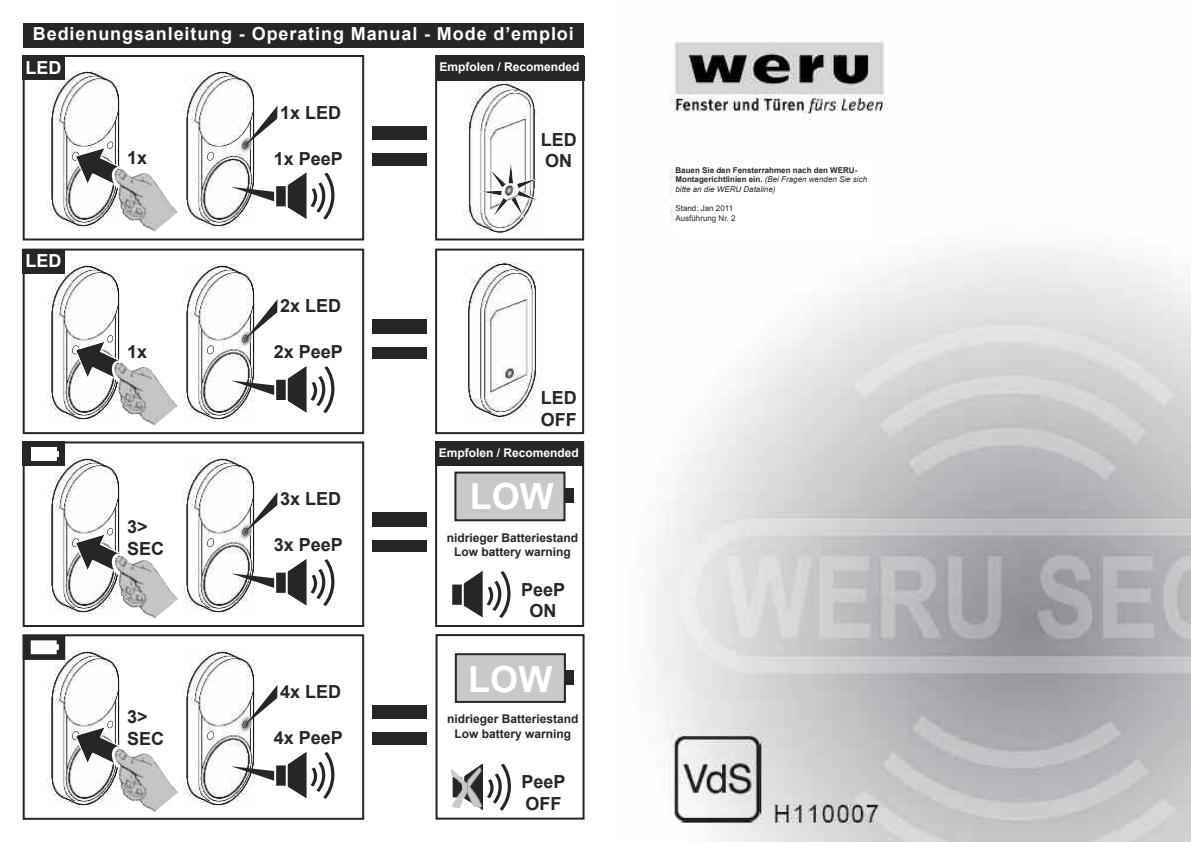
<style>
.page{position:relative;width:1191px;height:842px;background:#fff}
.page>*{position:absolute;margin:0;border:0;box-sizing:border-box;transform-origin:0 0}
.t1{font:700 36px "Arial";color:#fff}
.t2{font:700 18px/21.6px "Arial";color:#272627}
.t3{font:700 18px "Arial";letter-spacing:.05em;color:#fff}
.t4{font:700 12px/14.4px "Arial";color:#272627;text-align:center}
.t5{font:700 12px "Arial";color:#fff}
.t6{font:700 8px/9.6px "Arial";color:#272627}
.t7{font:8px/9.6px "Arial";color:#272627}
.s1{font-weight:400;font-style:italic}
</style>
<div class="page">
<div style="left:435px;top:55px;width:149px;height:185px;border:2px solid #272627"></div>
<div style="left:23px;top:55px;width:341px;height:185px;border:2px solid #272627"></div>
<img style="left:48px;top:71px;width:71px;height:157px">
<div style="left:23px;top:23px;width:560px;height:25px;background:#272627"></div>
<img style="left:463px;top:82px;width:74px;height:152px">
<div style="left:372px;top:126px;width:55px;height:39px;background:#272627"></div>
<div style="left:370px;top:141px;width:59px;height:12px;background:#fff"></div>
<div style="left:112px;top:68px;width:11px;height:11px;background:#fff"></div>
<div style="left:23px;top:55px;width:42px;height:25px;background:#272627"></div>
<svg style="left:72px;top:141px;width:48px;height:51px"></svg>
<img style="left:183px;top:71px;width:71px;height:157px">
<svg style="left:207px;top:151px;width:7px;height:10px"></svg>
<div style="left:247px;top:68px;width:11px;height:11px;background:#fff"></div>
<img style="left:239px;top:137px;width:13px;height:17px">
<svg style="left:242px;top:106px;width:35px;height:43px"></svg>
<svg style="left:231px;top:187px;width:43px;height:16px"></svg>
<div style="left:276px;top:186px;width:13px;height:20px;background:#272627"></div>
<div style="left:274px;top:184px;width:17px;height:24px;border:2px solid #fff"></div>
<svg style="left:286px;top:172px;width:49px;height:48px"></svg>
<svg style="left:476px;top:158px;width:61px;height:62px"></svg>
<div style="left:435px;top:249px;width:149px;height:185px;border:2px solid #272627"></div>
<div style="left:23px;top:249px;width:341px;height:185px;border:2px solid #272627"></div>
<img style="left:48px;top:265px;width:71px;height:156px">
<img style="left:463px;top:262px;width:79px;height:160px">
<div style="left:372px;top:320px;width:55px;height:39px;background:#272627"></div>
<div style="left:370px;top:334px;width:59px;height:12px;background:#fff"></div>
<div style="left:112px;top:262px;width:11px;height:11px;background:#fff"></div>
<div style="left:23px;top:249px;width:42px;height:24px;background:#272627"></div>
<svg style="left:72px;top:335px;width:48px;height:51px"></svg>
<img style="left:183px;top:265px;width:71px;height:156px">
<svg style="left:207px;top:345px;width:7px;height:10px"></svg>
<div style="left:247px;top:262px;width:11px;height:11px;background:#fff"></div>
<img style="left:239px;top:330px;width:13px;height:17px">
<svg style="left:242px;top:299px;width:35px;height:44px"></svg>
<svg style="left:231px;top:381px;width:43px;height:16px"></svg>
<div style="left:276px;top:380px;width:13px;height:20px;background:#272627"></div>
<div style="left:274px;top:378px;width:17px;height:24px;border:2px solid #fff"></div>
<svg style="left:286px;top:366px;width:49px;height:48px"></svg>
<div style="left:435px;top:441px;width:149px;height:186px;border:2px solid #272627"></div>
<div style="left:23px;top:441px;width:341px;height:186px;border:2px solid #272627"></div>
<img style="left:48px;top:458px;width:71px;height:156px">
<div style="left:372px;top:513px;width:55px;height:39px;background:#272627"></div>
<div style="left:370px;top:527px;width:59px;height:12px;background:#fff"></div>
<div style="left:112px;top:455px;width:11px;height:10px;background:#fff"></div>
<div style="left:23px;top:441px;width:42px;height:25px;background:#272627"></div>
<svg style="left:72px;top:527px;width:48px;height:52px"></svg>
<img style="left:183px;top:458px;width:71px;height:156px">
<svg style="left:207px;top:538px;width:7px;height:10px"></svg>
<div style="left:247px;top:455px;width:11px;height:10px;background:#fff"></div>
<img style="left:239px;top:523px;width:13px;height:17px">
<svg style="left:242px;top:492px;width:35px;height:44px"></svg>
<svg style="left:231px;top:573px;width:43px;height:17px"></svg>
<div style="left:276px;top:573px;width:13px;height:20px;background:#272627"></div>
<div style="left:274px;top:571px;width:17px;height:24px;border:2px solid #fff"></div>
<svg style="left:286px;top:559px;width:49px;height:47px"></svg>
<div style="left:23px;top:634px;width:341px;height:186px;border:2px solid #272627"></div>
<img style="left:48px;top:650px;width:71px;height:157px">
<div style="left:372px;top:705px;width:55px;height:40px;background:#272627"></div>
<div style="left:370px;top:720px;width:59px;height:12px;background:#fff"></div>
<div style="left:112px;top:648px;width:11px;height:10px;background:#fff"></div>
<svg style="left:72px;top:720px;width:48px;height:52px"></svg>
<img style="left:183px;top:650px;width:71px;height:157px">
<svg style="left:207px;top:731px;width:7px;height:9px"></svg>
<div style="left:247px;top:648px;width:11px;height:10px;background:#fff"></div>
<img style="left:239px;top:716px;width:13px;height:17px">
<svg style="left:242px;top:685px;width:35px;height:44px"></svg>
<svg style="left:231px;top:766px;width:43px;height:16px"></svg>
<div style="left:276px;top:765px;width:13px;height:21px;background:#272627"></div>
<div style="left:274px;top:763px;width:17px;height:25px;border:2px solid #fff"></div>
<svg style="left:286px;top:751px;width:49px;height:48px"></svg>
<img style="left:113px;top:168px;width:65px;height:64px">
<img style="left:113px;top:362px;width:65px;height:64px">
<img style="left:114px;top:555px;width:64px;height:64px">
<img style="left:114px;top:748px;width:64px;height:64px">
<div style="left:436px;top:56px;width:148px;height:25px;background:#272627"></div>
<div style="left:435px;top:441px;width:148px;height:25px;background:#272627"></div>
<div style="left:31px;top:447px;width:26px;height:14px;background:#fff"></div>
<div style="left:455px;top:473px;width:109px;height:47px;background:#c9c9c9"></div>
<div style="left:454px;top:472px;width:111px;height:49px;border:2px solid #272627"></div>
<div style="left:564px;top:488px;width:9px;height:15px;background:#272627"></div>
<div style="left:452px;top:584px;width:13px;height:21px;background:#272627"></div>
<div style="left:450px;top:582px;width:17px;height:25px;border:2px solid #fff"></div>
<svg style="left:462px;top:571px;width:49px;height:47px"></svg>
<div style="left:435px;top:634px;width:149px;height:186px;border:2px solid #272627"></div>
<div style="left:456px;top:654px;width:109px;height:48px;background:#c9c9c9"></div>
<div style="left:455px;top:653px;width:111px;height:50px;border:2px solid #272627"></div>
<div style="left:564px;top:670px;width:9px;height:15px;background:#272627"></div>
<div style="left:23px;top:635px;width:42px;height:25px;background:#272627"></div>
<div style="left:31px;top:640px;width:26px;height:14px;background:#fff"></div>
<svg style="left:56px;top:644px;width:3px;height:6px"></svg>
<img style="left:450px;top:769px;width:12px;height:39px">
<img style="left:450px;top:775px;width:12px;height:24px">
<svg style="left:480px;top:763px;width:31px;height:48px"></svg>
<img style="left:462px;top:765px;width:20px;height:45px">
<img style="left:654px;top:41px;width:537px;height:801px">
<div style="left:674px;top:163px;width:200px;height:74px;background:#fff"></div>
<h2 class="t3" style="left:33px;top:24px;width:542px">Bedienungsanleitung - Operating Manual - Mode d’emploi</h2>
<h2 class="t3" style="left:25px;top:57px;width:37px">LED</h2>
<h2 class="t3" style="left:25px;top:251px;width:37px">LED</h2>
<h2 class="t2" style="left:127px;top:147px;width:22px">1x</h2>
<h2 class="t2" style="left:127px;top:340px;width:22px">1x</h2>
<h2 class="t2" style="left:127px;top:516px;width:39px">3&gt;<br>SEC</h2>
<h2 class="t2" style="left:127px;top:706px;width:39px">3&gt;<br>SEC</h2>
<h2 class="t2" style="left:280px;top:102px;width:63px">1x LED</h2>
<h2 class="t2" style="left:274px;top:148px;width:71px">1x PeeP</h2>
<h2 class="t2" style="left:280px;top:295px;width:63px">2x LED</h2>
<h2 class="t2" style="left:274px;top:341px;width:71px">2x PeeP</h2>
<h2 class="t2" style="left:280px;top:488px;width:63px">3x LED</h2>
<h2 class="t2" style="left:274px;top:534px;width:71px">3x PeeP</h2>
<h2 class="t2" style="left:280px;top:681px;width:63px">4x LED</h2>
<h2 class="t2" style="left:274px;top:727px;width:71px">4x PeeP</h2>
<h3 class="t5" style="left:439px;top:61px;width:142px">Empfolen / Recomended</h3>
<h2 class="t2" style="left:541px;top:129px;width:37px">LED<br>ON</h2>
<h2 class="t2" style="left:541px;top:387px;width:37px">LED<br>OFF</h2>
<h3 class="t5" style="left:439px;top:446px;width:142px">Empfolen / Recomended</h3>
<h1 class="t1" style="left:470px;top:476px;width:85px">LOW</h1>
<h3 class="t4" style="left:447px;top:530px;width:133px">nidrieger Batteriestand<br>Low battery warning</h3>
<h2 class="t2" style="left:521px;top:579px;width:46px;text-align:center">PeeP<br>ON</h2>
<h1 class="t1" style="left:468px;top:659px;width:85px">LOW</h1>
<h3 class="t4" style="left:447px;top:712px;width:133px">nidrieger Batteriestand<br>Low battery warning</h3>
<h2 class="t2" style="left:521px;top:771px;width:46px">PeeP<br>OFF</h2>
<p class="t6" style="left:675px;top:165px;width:193px">Bauen Sie den Fensterrahmen nach den WERU-<br>Montagerichtlinien ein. <span class="s1">(Bei Fragen wenden Sie sich bitte an die WERU Dataline)</span></p>
<p class="t7" style="left:675px;top:203px;width:62px">Stand: Jan 2011<br>Ausführung Nr. 2</p>
</div>
